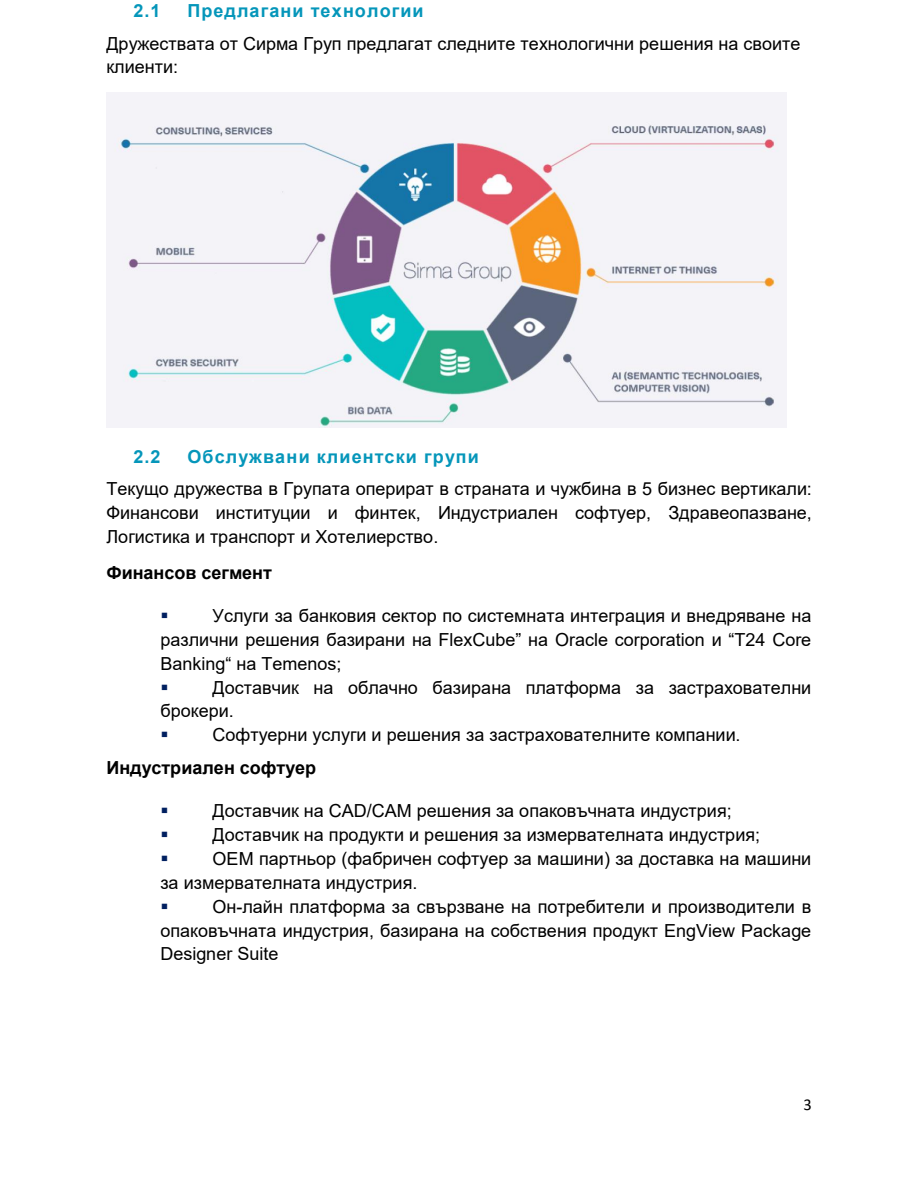
<style>
.page{position:relative;width:918px;height:1188px;background:#fff}
.page>*{position:absolute;margin:0;border:0;box-sizing:border-box;transform-origin:0 0}
.t1{font:18px/23.9px "Arial";color:#000}
.t2{font:700 18px "Arial";letter-spacing:.065em;color:#0596ba}
.t3{font:700 18px "Arial";color:#000}
.t4{font:18px "Wingdings";color:#002060}
.t5{font:16.5px "Calibri";color:#000}
</style>
<div class="page">
<img style="left:106px;top:92px;width:681px;height:336px">
<p class="t2" style="left:133px;top:4px;width:29px">2.1</p>
<p class="t2" style="left:187px;top:-2px;width:238px">Предлагани технологии</p>
<p class="t1" style="left:106px;top:31px;width:695px">Дружествата от Сирма Груп предлагат следните технологични решения на своите клиенти:</p>
<p class="t2" style="left:133px;top:450px;width:29px">2.2</p>
<p class="t2" style="left:187px;top:444px;width:293px">Обслужвани клиентски групи</p>
<p class="t1" style="left:106px;top:477px;width:707px;text-align:justify">Текущо дружества в Групата оперират в страната и чужбина в 5 бизнес вертикали:<br>Финансови институции и финтек, Индустриален софтуер, Здравеопазване, Логистика и транспорт и Хотелиерство.</p>
<p class="t3" style="left:106px;top:560px;width:167px">Финансов сегмент</p>
<p class="t4" style="left:160px;top:606px;width:10px">▪</p>
<p class="t1" style="left:160px;top:604px;width:652px;text-align:justify;text-indent:52px">Услуги за банковия сектор по системната интеграция и внедряване на различни решения базирани на FlexCube” на Oracle corporation и “T24 Core Banking“ на Temenos;</p>
<p class="t4" style="left:160px;top:677px;width:10px">▪</p>
<p class="t1" style="left:160px;top:675px;width:652px;text-indent:52px">Доставчик на облачно базирана платформа за застрахователни брокери.</p>
<p class="t4" style="left:160px;top:725px;width:10px">▪</p>
<p class="t1" style="left:213px;top:723px;width:529px">Софтуерни услуги и решения за застрахователните компании.</p>
<p class="t3" style="left:106px;top:755px;width:211px">Индустриален софтуер</p>
<p class="t4" style="left:160px;top:801px;width:10px">▪</p>
<p class="t1" style="left:213px;top:799px;width:521px">Доставчик на CAD/CAM решения за опаковъчната индустрия;</p>
<p class="t4" style="left:160px;top:825px;width:10px">▪</p>
<p class="t1" style="left:213px;top:823px;width:549px">Доставчик на продукти и решения за измервателната индустрия;</p>
<p class="t4" style="left:160px;top:849px;width:10px">▪</p>
<p class="t1" style="left:160px;top:847px;width:652px;text-indent:52px">OEM партньор (фабричен софтуер за машини) за доставка на машини за измервателната индустрия.</p>
<p class="t4" style="left:160px;top:896px;width:10px">▪</p>
<p class="t1" style="left:160px;top:894px;width:652px;text-align:justify;text-indent:52px">Он-лайн платформа за свързване на потребители и производители в опаковъчната индустрия, базирана на собствения продукт EngView Package Designer Suite</p>
<p class="t5" style="left:803px;top:1095px;width:10px">3</p>
</div>
